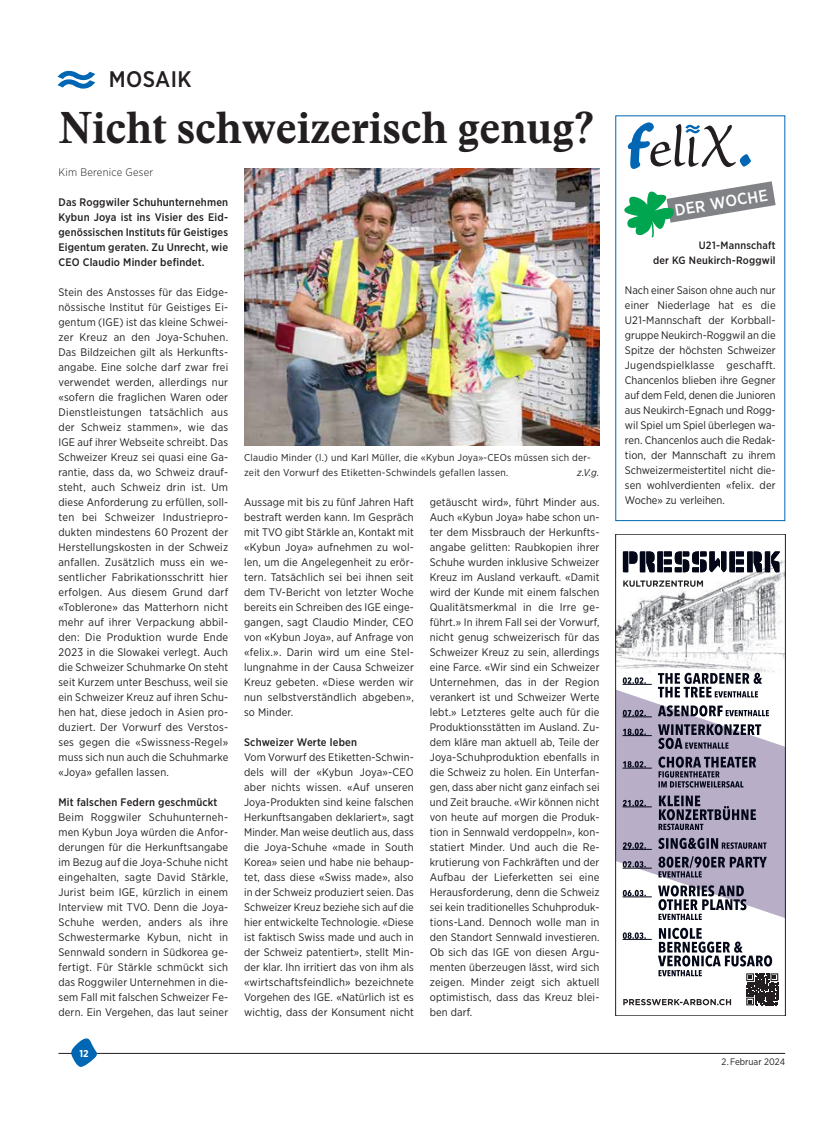
<style>
.page{position:relative;width:833px;height:1134px;background:#fff}
.page>*{position:absolute;margin:0;border:0;box-sizing:border-box;transform-origin:0 0}
.t1{font:700 43.75px "Stanley";letter-spacing:-.01em;color:#231f20}
.t2{font:500 22.5px "Gotham Narrow";letter-spacing:.015em;color:#231f20}
.t3{font:500 16.25px "Gotham Narrow";color:#fff}
.t4{font:11px/15px "Gotham Narrow";letter-spacing:.015em;color:#231f20;text-align:justify}
.t5{font:500 11px/15px "Gotham Narrow";letter-spacing:.015em;color:#231f20;text-align:justify}
.t6{font:300 11px "Gotham Narrow";letter-spacing:.025em;color:#231f20}
.t7{font:500 10.62px/15px "Gotham Narrow";letter-spacing:.02em;color:#231f20;text-align:right}
.t8{font:10px/15px "Gotham Narrow";letter-spacing:.025em;color:#231f20}
.t9{font:italic 10px "Gotham Narrow";color:#231f20}
.t10{font:700 10px "Gotham Narrow";color:#fff}
.t11{font:9.38px "Gotham Narrow";color:#231f20}
</style>
<div class="page">
<svg style="left:58px;top:70px;width:37px;height:19px"></svg>
<hr style="left:58px;top:1053px;width:727px;height:1px;background:#231f20">
<svg style="left:70px;top:1038px;width:28px;height:29px"></svg>
<svg style="left:628px;top:122px;width:123px;height:47px"></svg>
<svg style="left:624px;top:181px;width:151px;height:57px"></svg>
<img style="left:244px;top:168px;width:355px;height:278px">
<svg style="left:617px;top:690px;width:166px;height:228px;fill:#b8aec8"></svg>
<img style="left:617px;top:561px;width:166px;height:112px">
<svg style="left:623px;top:551px;width:157px;height:21px"></svg>
<svg style="left:623px;top:580px;width:80px;height:7px"></svg>
<svg style="left:746px;top:973px;width:33px;height:33px"></svg>
<div style="left:615px;top:534px;width:170px;height:482px;border:1px solid #231f20"></div>
<hr style="left:622px;top:684px;width:30px;height:1px;background:#030717">
<hr style="left:622px;top:717px;width:30px;height:1px;background:#030717">
<hr style="left:622px;top:735px;width:30px;height:1px;background:#030717">
<hr style="left:622px;top:768px;width:30px;height:1px;background:#030717">
<hr style="left:622px;top:807px;width:30px;height:1px;background:#030717">
<hr style="left:622px;top:849px;width:30px;height:1px;background:#030717">
<hr style="left:622px;top:868px;width:30px;height:1px;background:#030717">
<hr style="left:622px;top:897px;width:30px;height:1px;background:#030717">
<hr style="left:622px;top:939px;width:30px;height:1px;background:#030717">
<svg style="left:623px;top:677px;width:23px;height:7px"></svg>
<svg style="left:658px;top:673px;width:104px;height:24px"></svg>
<svg style="left:623px;top:710px;width:23px;height:6px"></svg>
<svg style="left:658px;top:705px;width:111px;height:11px"></svg>
<svg style="left:623px;top:729px;width:23px;height:6px"></svg>
<svg style="left:658px;top:724px;width:103px;height:25px"></svg>
<svg style="left:623px;top:761px;width:23px;height:7px"></svg>
<svg style="left:658px;top:756px;width:98px;height:32px"></svg>
<svg style="left:623px;top:800px;width:23px;height:6px"></svg>
<svg style="left:658px;top:796px;width:98px;height:34px"></svg>
<svg style="left:623px;top:842px;width:23px;height:7px"></svg>
<svg style="left:658px;top:838px;width:108px;height:11px"></svg>
<svg style="left:623px;top:861px;width:23px;height:7px"></svg>
<svg style="left:658px;top:856px;width:109px;height:21px"></svg>
<svg style="left:623px;top:890px;width:23px;height:6px"></svg>
<svg style="left:658px;top:885px;width:88px;height:35px"></svg>
<svg style="left:623px;top:928px;width:155px;height:77px"></svg>
<h2 class="t2" style="left:109px;top:65px;width:84px">MOSAIK</h2>
<h1 class="t1" style="left:58px;top:103px;width:537px">Nicht schweizerisch genug?</h1>
<p class="t6" style="left:58px;top:165px;width:96px">Kim Berenice Geser</p>
<p class="t5" style="left:58px;top:194px;width:171px">Das Roggwiler Schuhunternehmen Kybun Joya ist ins Visier des Eid&shy;genössischen Instituts für Geistiges Eigentum geraten. Zu Unrecht, wie CEO Claudio Minder befindet.</p>
<p class="t4" style="left:58px;top:284px;width:171px">Stein des Anstosses für das Eidge&shy;nössische Institut für Geistiges Ei&shy;gentum (IGE) ist das kleine Schwei&shy;zer Kreuz an den Joya-Schuhen.<br>Das Bildzeichen gilt als Herkunfts&shy;angabe. Eine solche darf zwar frei verwendet werden, allerdings nur «sofern die fraglichen Waren oder Dienstleistungen tatsächlich aus der Schweiz stammen», wie das IGE auf ihrer Webseite schreibt. Das Schweizer Kreuz sei quasi eine Ga&shy;rantie, dass da, wo Schweiz drauf&shy;steht, auch Schweiz drin ist. Um diese Anforderung zu erfüllen, soll&shy;ten bei Schweizer Industriepro&shy;dukten mindestens 60 Prozent der Herstellungskosten in der Schweiz anfallen. Zusätzlich muss ein we&shy;sentlicher Fabrikationsschritt hier erfolgen. Aus diesem Grund darf «Toblerone» das Matterhorn nicht mehr auf ihrer Verpackung abbil&shy;den: Die Produktion wurde Ende 2023 in die Slowakei verlegt. Auch die Schweizer Schuhmarke On steht seit Kurzem unter Beschuss, weil sie ein Schweizer Kreuz auf ihren Schu&shy;hen hat, diese jedoch in Asien pro&shy;duziert. Der Vorwurf des Verstos&shy;ses gegen die «Swissness-Regel» muss sich nun auch die Schuhmarke «Joya» gefallen lassen.</p>
<p class="t5" style="left:58px;top:794px;width:160px">Mit falschen Federn geschmückt</p>
<p class="t4" style="left:58px;top:809px;width:171px">Beim Roggwiler Schuhunterneh&shy;men Kybun Joya würden die Anfor&shy;derungen für die Herkunftsangabe im Bezug auf die Joya-Schuhe nicht eingehalten, sagte David Stärkle, Jurist beim IGE, kürzlich in einem Interview mit TVO. Denn die Joya-Schuhe werden, anders als ihre Schwestermarke Kybun, nicht in Sennwald sondern in Südkorea ge&shy;fertigt. Für Stärkle schmückt sich das Roggwiler Unternehmen in die&shy;sem Fall mit falschen Schweizer Fe&shy;dern. Ein Vergehen, das laut seiner</p>
<p class="t8" style="left:244px;top:450px;width:348px">Claudio Minder (l.) und Karl Müller, die «Kybun Joya»-CEOs müssen sich der&shy;zeit den Vorwurf des Etiketten-Schwindels gefallen lassen.</p>
<p class="t9" style="left:577px;top:466px;width:24px">z.V.g.</p>
<p class="t4" style="left:244px;top:494px;width:171px">Aussage mit bis zu fünf Jahren Haft bestraft werden kann. Im Gespräch mit TVO gibt Stärkle an, Kontakt mit «Kybun Joya» aufnehmen zu wol&shy;len, um die Angelegenheit zu erör&shy;tern. Tatsächlich sei bei ihnen seit dem TV-Bericht von letzter Woche bereits ein Schreiben des IGE einge&shy;gangen, sagt Claudio Minder, CEO von «Kybun Joya», auf Anfrage von «felix.». Darin wird um eine Stel&shy;lungnahme in der Causa Schweizer Kreuz gebeten. «Diese werden wir nun selbstverständlich abgeben», so Minder.</p>
<p class="t5" style="left:244px;top:734px;width:114px">Schweizer Werte leben</p>
<p class="t4" style="left:244px;top:749px;width:171px">Vom Vorwurf des Etiketten-Schwin&shy;dels will der «Kybun Joya»-CEO aber nichts wissen. «Auf unseren Joya-Produkten sind keine falschen Herkunftsangaben deklariert», sagt Minder. Man weise deutlich aus, dass die Joya-Schuhe «made in South Korea» seien und habe nie behaup&shy;tet, dass diese «Swiss made», also in der Schweiz produziert seien. Das Schweizer Kreuz beziehe sich auf die hier entwickelte Technologie. «Diese ist faktisch Swiss made und auch in der Schweiz patentiert», stellt Min&shy;der klar. Ihn irritiert das von ihm als «wirtschaftsfeindlich» bezeichnete Vorgehen des IGE. «Natürlich ist es wichtig, dass der Konsument nicht</p>
<p class="t4" style="left:430px;top:494px;width:171px">getäuscht wird», führt Minder aus.<br>Auch «Kybun Joya» habe schon un&shy;ter dem Missbrauch der Herkunfts&shy;angabe gelitten: Raubkopien ihrer Schuhe wurden inklusive Schweizer Kreuz im Ausland verkauft. «Damit wird der Kunde mit einem falschen Qualitätsmerkmal in die Irre ge&shy;führt.» In ihrem Fall sei der Vorwurf, nicht genug schweizerisch für das Schweizer Kreuz zu sein, allerdings eine Farce. «Wir sind ein Schweizer Unternehmen, das in der Region verankert ist und Schweizer Werte lebt.» Letzteres gelte auch für die Produktionsstätten im Ausland. Zu&shy;dem kläre man aktuell ab, Teile der Joya-Schuhproduktion ebenfalls in die Schweiz zu holen. Ein Unterfan&shy;gen, dass aber nicht ganz einfach sei und Zeit brauche. «Wir können nicht von heute auf morgen die Produk&shy;tion in Sennwald verdoppeln», kon&shy;statiert Minder. Und auch die Re&shy;krutierung von Fachkräften und der Aufbau der Lieferketten sei eine Herausforderung, denn die Schweiz sei kein traditionelles Schuhproduk&shy;tions-Land. Dennoch wolle man in den Standort Sennwald investieren.<br>Ob sich das IGE von diesen Argu&shy;menten überzeugen lässt, wird sich zeigen. Minder zeigt sich aktuell optimistisch, dass das Kreuz blei&shy;ben darf.</p>
<p class="t10" style="left:79px;top:1047px;width:11px">12</p>
<h3 class="t3" style="left:673px;top:200px;width:96px;rotate:-9deg">DER WOCHE</h3>
<p class="t7" style="left:653px;top:237px;width:124px">U21-Mannschaft<br>der KG Neukirch-Roggwil</p>
<p class="t4" style="left:625px;top:282px;width:152px">Nach einer Saison ohne auch nur einer Niederlage hat es die U21-Mannschaft der Korbball&shy;gruppe Neukirch-Roggwil an die Spitze der höchsten Schweizer Jugendspielklasse geschafft.<br>Chancenlos blieben ihre Gegner auf dem Feld, denen die Junioren aus Neukirch-Egnach und Rogg&shy;wil Spiel um Spiel überlegen wa&shy;ren. Chancenlos auch die Redak&shy;tion, der Mannschaft zu ihrem Schweizermeistertitel nicht die&shy;sen wohlverdienten «felix. der Woche» zu verleihen.</p>
<p class="t11" style="left:721px;top:1056px;width:65px">2. Februar 2024</p>
</div>
